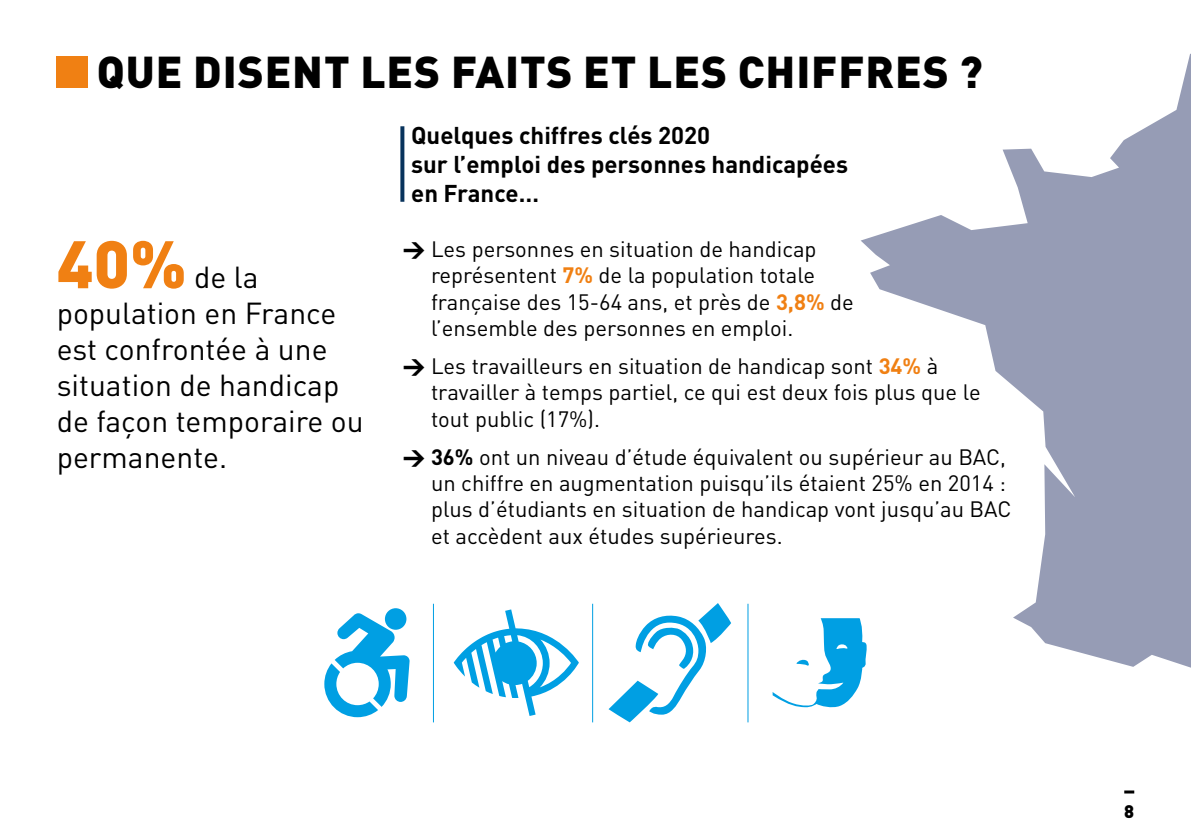
<style>
.page{position:relative;width:1191px;height:840px;background:#fff}
.page>*{position:absolute;margin:0;border:0;box-sizing:border-box;transform-origin:0 0}
.t1{font:900 44px "DIN Pro";letter-spacing:.02em;color:#000}
.t2{font:30px/36px "DIN Pro";color:#000}
.t3{font:700 24px/28.8px "DIN Pro";color:#000}
.t4{font:22px/26.4px "DIN Pro";color:#000}
.t5{font:900 18px "DIN Pro";color:#000}
.s1{font-weight:900;font-size:66px;color:#f08013}
.s2{font-weight:900}
.s3{font-weight:700;color:#f08013}
.s4{font-weight:700}
</style>
<div class="page">
<svg style="left:1124px;top:790px;width:10px;height:3px"></svg>
<svg style="left:861px;top:53px;width:330px;height:615px"></svg>
<div style="left:57px;top:57px;width:31px;height:31px;background:#f08013"></div>
<svg style="left:400px;top:126px;width:4px;height:76px"></svg>
<div style="left:385px;top:608px;width:21px;height:21px;background:#009fe3;border-radius:50%"></div>
<svg style="left:324px;top:613px;width:85px;height:103px"></svg>
<svg style="left:454px;top:609px;width:125px;height:106px"></svg>
<svg style="left:608px;top:603px;width:123px;height:119px"></svg>
<svg style="left:772px;top:618px;width:95px;height:90px"></svg>
<hr style="left:433px;top:603px;width:1px;height:119px;background:#009fe3">
<hr style="left:592px;top:603px;width:1px;height:119px;background:#009fe3">
<hr style="left:747px;top:603px;width:1px;height:119px;background:#009fe3">
<h1 class="t1" style="left:97px;top:34px;width:887px">QUE DISENT LES FAITS ET LES CHIFFRES ?</h1>
<p class="t3" style="left:411px;top:118px;width:438px">Quelques chiffres clés 2020<br>sur l’emploi des personnes handicapées en France…</p>
<h2 class="t2" style="left:57px;top:256px;width:308px"><span class="s1">40%</span> de la population en France est confrontée à une situation de handicap de façon temporaire ou permanente.</h2>
<p class="t4" style="left:431px;top:233px;width:424px;text-indent:-28px"><span class="s2">→</span> Les personnes en situation de handicap représentent <span class="s3">7%</span> de la population totale française des 15-64 ans, et près de <span class="s3">3,8%</span> de l’ensemble des personnes en emploi.</p>
<p class="t4" style="left:431px;top:350px;width:551px;text-indent:-28px"><span class="s2">→</span> Les travailleurs en situation de handicap sont <span class="s3">34%</span> à travailler à temps partiel, ce qui est deux fois plus que le tout public (17%).</p>
<p class="t4" style="left:431px;top:441px;width:582px;text-indent:-28px"><span class="s2">→</span> <span class="s4">36%</span> ont un niveau d’étude équivalent ou supérieur au BAC, un chiffre en augmentation puisqu’ils étaient 25% en 2014 : plus d’étudiants en situation de handicap vont jusqu’au BAC et accèdent aux études supérieures.</p>
<p class="t5" style="left:1124px;top:795px;width:12px">8</p>
</div>
